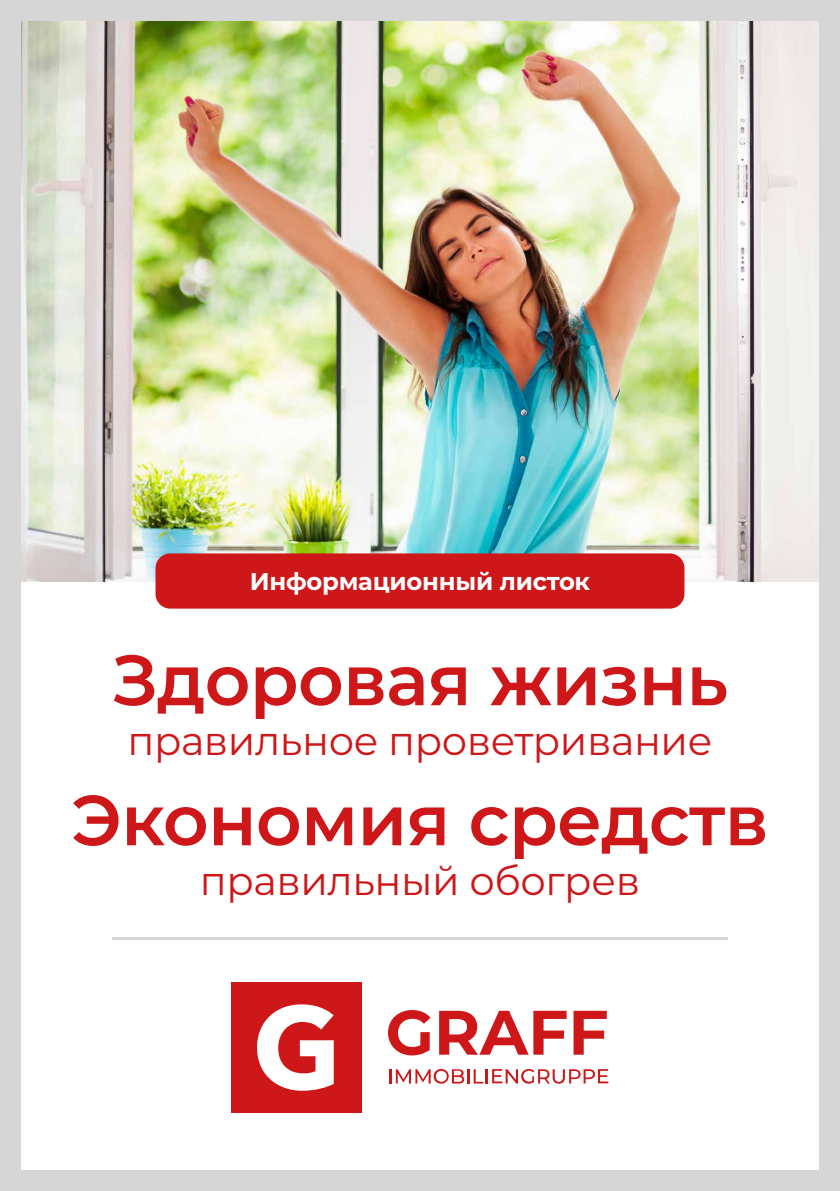
<style>
.page{position:relative;width:840px;height:1191px;background:#fff}
.page>*{position:absolute;margin:0;border:0;box-sizing:border-box;transform-origin:0 0}
.t1{font:600 70.8px "Montserrat";letter-spacing:-.01em;color:#cd1719}
.t2{font:40px "Montserrat";letter-spacing:-.01em;color:#cd1719}
.t3{font:700 24.2px "Montserrat";letter-spacing:-.01em;color:#fff}
</style>
<div class="page">
<img style="left:0;top:0;width:839px;height:1191px">
<p class="t3" style="left:249px;top:564px;width:342px">Информационный листок</p>
<h1 class="t1" style="left:112px;top:630px;width:617px">Здоровая жизнь</h1>
<p class="t2" style="left:127px;top:713px;width:586px">правильное проветривание</p>
<h1 class="t1" style="left:71px;top:770px;width:698px">Экономия средств</h1>
<p class="t2" style="left:200px;top:853px;width:441px">правильный обогрев</p>
</div>
